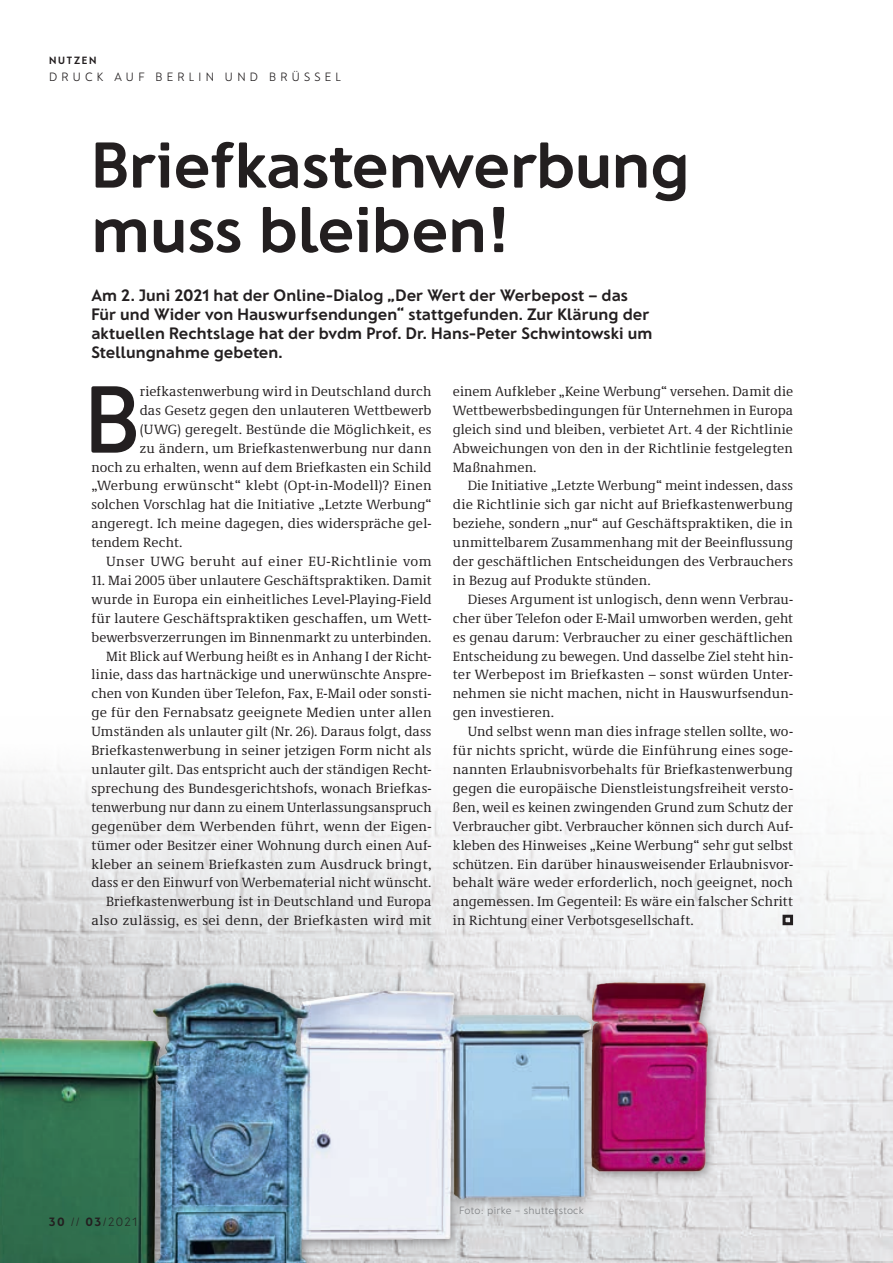
<style>
.page{position:relative;width:893px;height:1263px;background:#fff}
.page>*{position:absolute;margin:0;border:0;box-sizing:border-box;transform-origin:0 0}
.t1{font:600 94.8px "Franz Sans";color:#231f20}
.t2{font:700 64.5px/64.5px "Franz Sans";color:#231f20}
.t3{font:700 16.5px/18.9px "Franz Sans";letter-spacing:.005em;color:#231f20}
.t4{font:13.8px/18.9px "Demos Next Pro";letter-spacing:.01em;color:#231f20;text-align:justify}
.t5{font:13.8px "Demos Next Pro";letter-spacing:.03em;color:#231f20}
.t6{font:300 12px "Franz Sans";letter-spacing:.36em;color:#231f20}
.t7{font:200 12px "Franz Sans";color:#231f20}
.t8{font:300 10.5px "Franz Sans";letter-spacing:.02em;color:#808285}
.t9{font:700 10.5px "Franz Sans";letter-spacing:.175em;color:#231f20}
.s1{font-weight:700}
</style>
<div class="page">
<img style="left:0;top:767px;width:893px;height:496px">
<img style="left:0;top:911px;width:833px;height:352px">
<div style="left:782px;top:915px;width:11px;height:10px;border:3px solid #231f20"></div>
<p class="t9" style="left:49px;top:55px;width:49px">NUTZEN</p>
<p class="t6" style="left:49px;top:70px;width:293px">DRUCK AUF BERLIN UND BRÜSSEL</p>
<h2 class="t2" style="left:91px;top:134px;width:600px">Briefkastenwerbung muss bleiben!</h2>
<p class="t3" style="left:91px;top:286px;width:563px">Am 2. Juni 2021 hat der Online-Dialog „Der Wert der Werbepost – das Für und Wider von Hauswurfsendungen“ stattgefunden. Zur Klärung der aktuellen Rechtslage hat der bvdm Prof. Dr. Hans-Peter Schwintowski um Stellungnahme gebeten.</p>
<h1 class="t1" style="left:85px;top:367px;width:57px">B</h1>
<p class="t4" style="left:140px;top:381px;width:293px">riefkastenwerbung wird in Deutschland durch</p>
<p class="t4" style="left:453px;top:381px;width:342px">einem Aufkleber „Keine Werbung“ versehen. Damit die Wettbewerbsbedingungen für Unternehmen in Europa gleich sind und bleiben, verbietet Art. 4 der Richtlinie Abweichungen von den in der Richtlinie festgelegten Maßnahmen.</p>
<p class="t4" style="left:453px;top:476px;width:342px;text-indent:15px">Die Initiative „Letzte Werbung“ meint indessen, dass die Richtlinie sich gar nicht auf Briefkastenwerbung beziehe, sondern „nur“ auf Geschäftspraktiken, die in unmittelbarem Zusammenhang mit der Beeinflussung der geschäftlichen Entscheidungen des Verbrauchers in Bezug auf Produkte stünden.</p>
<p class="t4" style="left:453px;top:589px;width:342px;text-indent:15px">Dieses Argument ist unlogisch, denn wenn Verbrau&shy;cher über Telefon oder E-Mail umworben werden, geht es genau darum: Verbraucher zu einer geschäftlichen Entscheidung zu bewegen. Und dasselbe Ziel steht hin&shy;ter Werbepost im Briefkasten – sonst würden Unter&shy;nehmen sie nicht machen, nicht in Hauswurfsendun&shy;gen investieren.</p>
<p class="t4" style="left:453px;top:721px;width:342px;text-indent:15px">Und selbst wenn man dies infrage stellen sollte, wo&shy;für nichts spricht, würde die Einführung eines soge&shy;nannten Erlaubnisvorbehalts für Briefkastenwerbung gegen die europäische Dienstleistungsfreiheit versto&shy;ßen, weil es keinen zwingenden Grund zum Schutz der Verbraucher gibt. Verbraucher können sich durch Auf&shy;kleben des Hinweises „Keine Werbung“ sehr gut selbst schützen. Ein darüber hinausweisender Erlaubnisvor&shy;behalt wäre weder erforderlich, noch geeignet, noch angemessen. Im Gegenteil: Es wäre ein falscher Schritt in Richtung einer Verbotsgesellschaft.</p>
<p class="t4" style="left:140px;top:400px;width:293px">das Gesetz gegen den unlauteren Wettbewerb</p>
<p class="t4" style="left:140px;top:419px;width:293px">(UWG) geregelt. Bestünde die Möglichkeit, es</p>
<p class="t4" style="left:140px;top:438px;width:293px">zu ändern, um Briefkastenwerbung nur dann</p>
<p class="t4" style="left:91px;top:457px;width:342px">noch zu erhalten, wenn auf dem Briefkasten ein Schild</p>
<p class="t4" style="left:91px;top:476px;width:342px">„Werbung erwünscht“ klebt (Opt-in-Modell)? Einen</p>
<p class="t4" style="left:91px;top:495px;width:342px">solchen Vorschlag hat die Initiative „Letzte Werbung“</p>
<p class="t4" style="left:91px;top:513px;width:342px">angeregt. Ich meine dagegen, dies widerspräche gel-</p>
<p class="t4" style="left:91px;top:532px;width:93px">tendem Recht.</p>
<p class="t5" style="left:106px;top:552px;width:327px">Unser UWG beruht auf einer EU-Richtlinie vom</p>
<p class="t4" style="left:91px;top:570px;width:342px;text-align:right">11. Mai 2005 über unlautere Geschäftspraktiken. Damit wurde in Europa ein einheitliches Level-Playing-Field für lautere Geschäftspraktiken geschaffen, um Wett&shy;bewerbsverzerrungen im Binnenmarkt zu unterbinden.<br>Mit Blick auf Werbung heißt es in Anhang I der Richt&shy;linie, dass das hartnäckige und unerwünschte Anspre&shy;chen von Kunden über Telefon, Fax, E-Mail oder sonsti&shy;ge für den Fernabsatz geeignete Medien unter allen Umständen als unlauter gilt (Nr. 26). Daraus folgt, dass Briefkastenwerbung in seiner jetzigen Form nicht als unlauter gilt. Das entspricht auch der ständigen Recht&shy;sprechung des Bundesgerichtshofs, wonach Briefkas&shy;tenwerbung nur dann zu einem Unterlassungsanspruch gegenüber dem Werbenden führt, wenn der Eigen&shy;tümer oder Besitzer einer Wohnung durch einen Auf&shy;kleber an seinem Briefkasten zum Ausdruck bringt, dass er den Einwurf von Werbematerial nicht wünscht.<br>Briefkastenwerbung ist in Deutschland und Europa also zulässig, es sei denn, der Briefkasten wird mit</p>
<p class="t7" style="left:49px;top:1215px;width:90px"><span class="s1">30</span> // <span class="s1">03</span>/2021</p>
<p class="t8" style="left:459px;top:1205px;width:126px">Foto: pirke – shutterstock</p>
</div>
